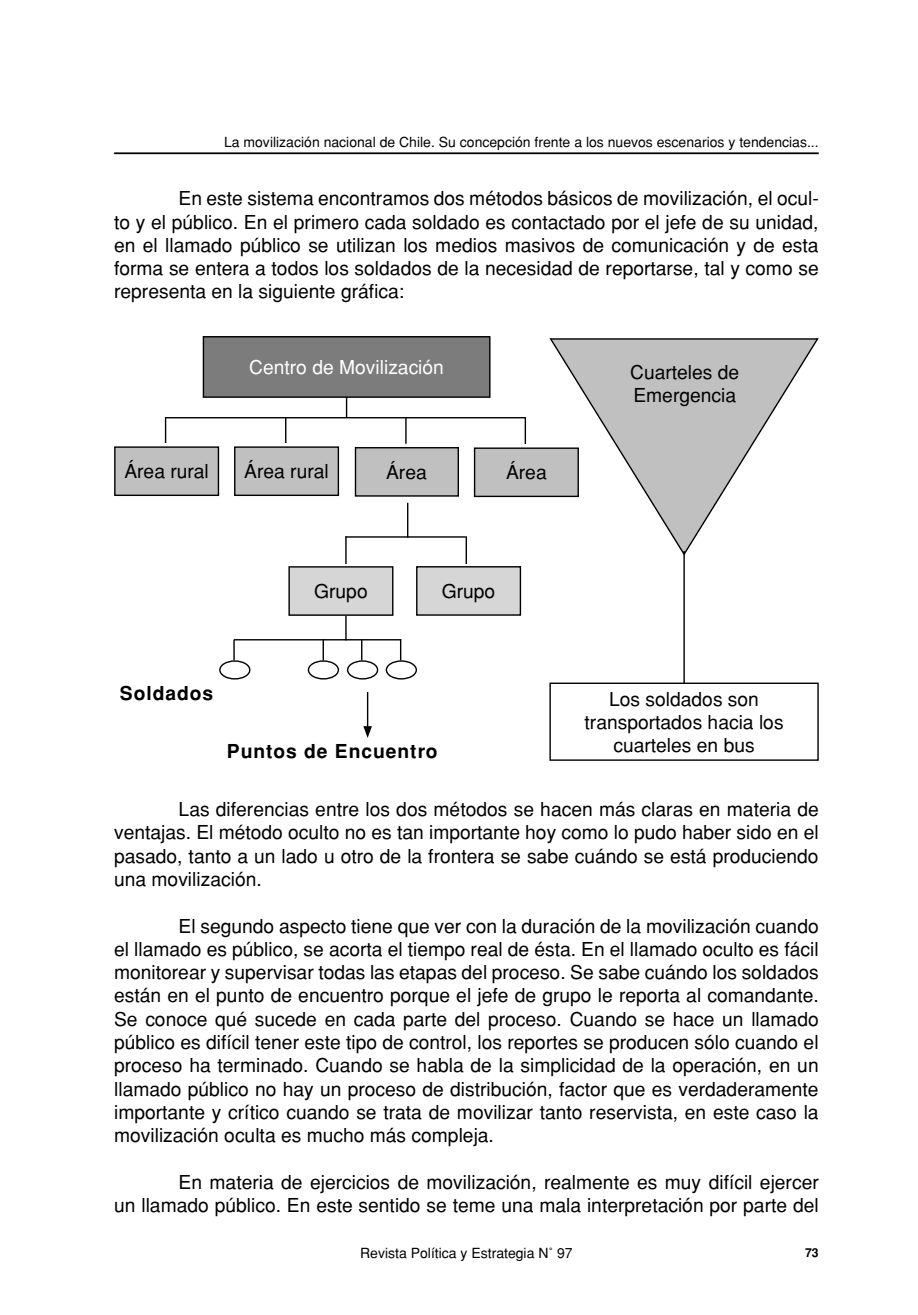
<style>
.page{position:relative;width:918px;height:1315px;background:#fff}
.page>*{position:absolute;margin:0;border:0;box-sizing:border-box;transform-origin:0 0}
.Texto{font:19.25px/23.3px "Helvetica";color:#000;text-align:justify}
.Tablas{font:19.25px/23.3px "Helvetica";color:#000;text-align:center}
.CuadroTabla{font:19.25px "Helvetica";color:#000}
.Texto-2{font:700 19.25px "Helvetica";letter-spacing:.05em;color:#000}
.CuadroTabla-2{font:19.25px "Helvetica";color:#fff}
.t1{font:14px "Helvetica";color:#000}
.t2{font:700 12.25px "Helvetica";color:#000}
</style>
<div class="page">
<hr style="left:114px;top:152px;width:705px;height:2px;background:#000">
<hr style="left:345px;top:613px;width:2px;height:27px;background:#000">
<hr style="left:346px;top:379px;width:1px;height:39px;background:#000">
<div style="left:203px;top:337px;width:287px;height:60px;background:#7c7c7c"></div>
<div style="left:203px;top:336px;width:287px;height:62px;border:1px solid #000"></div>
<div style="left:474px;top:448px;width:104px;height:48px;background:#c0c0c0"></div>
<div style="left:474px;top:447px;width:105px;height:50px;border:1px solid #000"></div>
<div style="left:115px;top:447px;width:103px;height:48px;background:#c0c0c0"></div>
<div style="left:114px;top:446px;width:105px;height:50px;border:1px solid #000"></div>
<hr style="left:165px;top:417px;width:360px;height:1px;background:#000">
<div style="left:355px;top:448px;width:103px;height:48px;background:#c0c0c0"></div>
<div style="left:355px;top:447px;width:104px;height:50px;border:1px solid #000"></div>
<div style="left:235px;top:447px;width:103px;height:48px;background:#c0c0c0"></div>
<div style="left:234px;top:446px;width:105px;height:50px;border:1px solid #000"></div>
<div style="left:289px;top:567px;width:104px;height:48px;background:#d6d6d6"></div>
<div style="left:288px;top:566px;width:105px;height:50px;border:1px solid #000"></div>
<div style="left:417px;top:567px;width:103px;height:48px;background:#d6d6d6"></div>
<div style="left:416px;top:566px;width:105px;height:50px;border:1px solid #000"></div>
<svg style="left:165px;top:417px;width:1px;height:26px"></svg>
<hr style="left:524px;top:417px;width:2px;height:27px;background:#000">
<svg style="left:285px;top:418px;width:1px;height:25px"></svg>
<hr style="left:405px;top:417px;width:2px;height:27px;background:#000">
<hr style="left:345px;top:536px;width:121px;height:1px;background:#000">
<hr style="left:345px;top:536px;width:2px;height:28px;background:#000">
<hr style="left:465px;top:536px;width:2px;height:28px;background:#000">
<hr style="left:234px;top:639px;width:167px;height:1px;background:#000">
<hr style="left:233px;top:639px;width:2px;height:21px;background:#000">
<hr style="left:322px;top:639px;width:2px;height:21px;background:#000">
<svg style="left:361px;top:640px;width:1px;height:20px"></svg>
<svg style="left:400px;top:640px;width:1px;height:20px"></svg>
<div style="left:219px;top:660px;width:31px;height:19px;border:1px solid #000;border-radius:50%"></div>
<div style="left:308px;top:660px;width:31px;height:19px;border:1px solid #000;border-radius:50%"></div>
<div style="left:347px;top:660px;width:31px;height:19px;border:1px solid #000;border-radius:50%"></div>
<div style="left:386px;top:660px;width:31px;height:19px;border:1px solid #000;border-radius:50%"></div>
<hr style="left:367px;top:692px;width:1px;height:37px;background:#000">
<svg style="left:363px;top:726px;width:9px;height:12px"></svg>
<svg style="left:548px;top:338px;width:271px;height:216px"></svg>
<hr style="left:683px;top:551px;width:2px;height:159px;background:#000">
<div style="left:550px;top:683px;width:268px;height:77px;background:#fff"></div>
<div style="left:549px;top:682px;width:270px;height:79px;border:1px solid #000"></div>
<hr style="left:407px;top:503px;width:1px;height:35px;background:#000">
<p class="t1" style="left:224px;top:133px;width:596px">La movilización nacional de Chile. Su concepción frente a los nuevos escenarios y tendencias...</p>
<p class="Texto" style="left:114px;top:187px;width:706px;text-indent:64px">En este sistema encontramos dos métodos básicos de movilización, el ocul&shy;to y el público. En el primero cada soldado es contactado por el jefe de su unidad, en el llamado público se utilizan los medios masivos de comunicación y de esta forma se entera a todos los soldados de la necesidad de reportarse, tal y como se representa en la siguiente gráfica:</p>
<p class="CuadroTabla-2" style="left:249px;top:356px;width:196px">Centro de Movilización</p>
<p class="CuadroTabla" style="left:124px;top:460px;width:86px">Área rural</p>
<p class="CuadroTabla" style="left:244px;top:460px;width:86px">Área rural</p>
<p class="CuadroTabla" style="left:386px;top:461px;width:42px">Área</p>
<p class="CuadroTabla" style="left:506px;top:461px;width:42px">Área</p>
<p class="CuadroTabla" style="left:314px;top:580px;width:55px">Grupo</p>
<p class="CuadroTabla" style="left:442px;top:579px;width:55px">Grupo</p>
<p class="Texto" style="left:630px;top:360px;width:111px">Cuarteles de</p>
<p class="Texto" style="left:633px;top:383px;width:104px">Emergencia</p>
<p class="Texto-2" style="left:120px;top:682px;width:95px">Soldados</p>
<p class="Tablas" style="left:584px;top:687px;width:201px">Los soldados son transportados hacia los cuarteles en bus</p>
<p class="Texto-2" style="left:227px;top:739px;width:212px">Puntos de Encuentro</p>
<p class="Texto" style="left:114px;top:797px;width:706px;text-indent:64px">Las diferencias entre los dos métodos se hacen más claras en materia de ventajas. El método oculto no es tan importante hoy como lo pudo haber sido en el pasado, tanto a un lado u otro de la frontera se sabe cuándo se está produciendo una movilización.</p>
<p class="Texto" style="left:114px;top:914px;width:706px;text-indent:64px">El segundo aspecto tiene que ver con la duración de la movilización cuando el llamado es público, se acorta el tiempo real de ésta. En el llamado oculto es fácil monitorear y supervisar todas las etapas del proceso. Se sabe cuándo los soldados están en el punto de encuentro porque el jefe de grupo le reporta al comandante.<br>Se conoce qué sucede en cada parte del proceso. Cuando se hace un llamado público es difícil tener este tipo de control, los reportes se producen sólo cuando el proceso ha terminado. Cuando se habla de la simplicidad de la operación, en un llamado público no hay un proceso de distribución, factor que es verdaderamente importante y crítico cuando se trata de movilizar tanto reservista, en este caso la movilización oculta es mucho más compleja.</p>
<p class="Texto" style="left:114px;top:1170px;width:706px;text-align:right">En materia de ejercicios de movilización, realmente es muy difícil ejercer<br>un llamado público. En este sentido se teme una mala interpretación por parte del</p>
<p class="t1" style="left:360px;top:1244px;width:214px">Revista Política y Estrategia N˚ 97</p>
<p class="t2" style="left:805px;top:1245px;width:15px">73</p>
</div>
